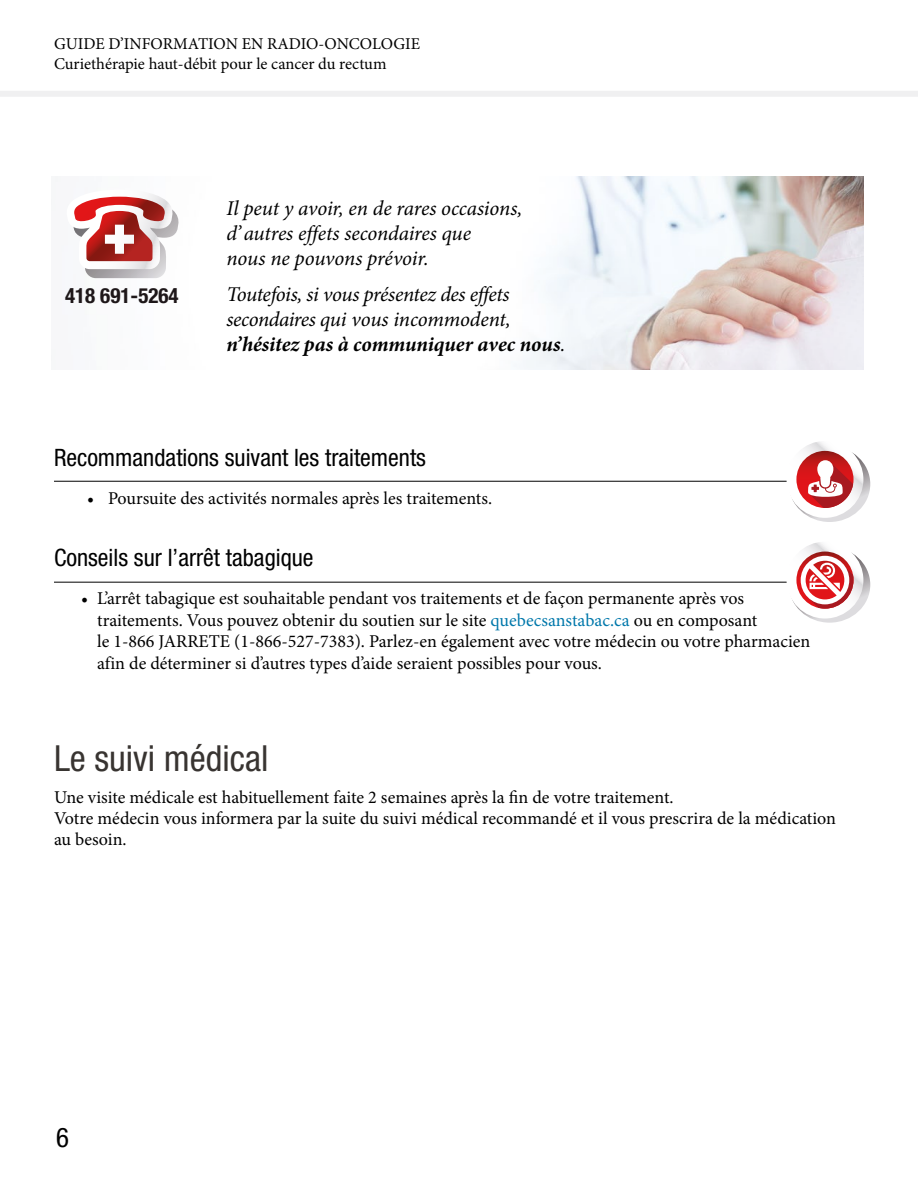
<style>
.page{position:relative;width:918px;height:1188px;background:#fff}
.page>*{position:absolute;margin:0;border:0;box-sizing:border-box;transform-origin:0 0}
.t1{font:condensed 36px "Helvetica Neue LT Std";color:#383431}
.t2{font:condensed 27px "Helvetica Neue LT Std";color:#000}
.t3{font:condensed 24px "Helvetica Neue LT Std";color:#000}
.t4{font:italic 21px/25.2px "Minion Pro";letter-spacing:-.01em;color:#000}
.t5{font:700 condensed 21px "Helvetica Neue LT Std";color:#1e1719}
.t6{font:18px/21.6px "Minion Pro";color:#000}
.t7{font:16.5px/19.8px "Minion Pro";color:#000}
.s1{font-weight:700}
.s2{color:#0078ab}
</style>
<div class="page">
<div style="left:0;top:91px;width:918px;height:6px;background:#f0f0f1"></div>
<img style="left:94px;top:176px;width:770px;height:193px">
<svg style="left:73px;top:190px;width:106px;height:88px"></svg>
<hr style="left:54px;top:481px;width:774px;height:1px;background:#000">
<svg style="left:787px;top:442px;width:83px;height:80px"></svg>
<hr style="left:54px;top:582px;width:774px;height:1px;background:#000">
<svg style="left:787px;top:542px;width:83px;height:81px"></svg>
<p class="t7" style="left:54px;top:34px;width:368px">GUIDE D’INFORMATION EN RADIO-ONCOLOGIE<br>Curiethérapie haut-débit pour le cancer du rectum</p>
<p class="t5" style="left:65px;top:283px;width:115px">418 691-5264</p>
<p class="t4" style="left:226px;top:195px;width:297px">Il peut y avoir, en de rares occasions, d’ autres effets secondaires que<br>nous ne pouvons prévoir.</p>
<p class="t4" style="left:226px;top:282px;width:341px">Toutefois, si vous présentez des effets secondaires qui vous incommodent, <span class="s1">n’hésitez pas à communiquer avec nous</span>.</p>
<h3 class="t3" style="left:54px;top:443px;width:373px">Recommandations suivant les traitements</h3>
<p class="t6" style="left:87px;top:488px;width:407px">• Poursuite des activités normales après les traitements.</p>
<h3 class="t3" style="left:54px;top:544px;width:261px">Conseils sur l’arrêt tabagique</h3>
<p class="t6" style="left:97px;top:587px;width:715px;text-indent:-16px">• L’arrêt tabagique est souhaitable pendant vos traitements et de façon permanente après vos traitements. Vous pouvez obtenir du soutien sur le site <span class="s2">quebecsanstabac.ca</span> ou en composant<br>le 1-866 JARRETE (1-866-527-7383). Parlez-en également avec votre médecin ou votre pharmacien afin de déterminer si d’autres types d’aide seraient possibles pour vous.</p>
<h1 class="t1" style="left:54px;top:737px;width:216px">Le suivi médical</h1>
<p class="t6" style="left:54px;top:787px;width:784px;line-height:21px">Une visite médicale est habituellement faite 2 semaines après la fin de votre traitement.<br>Votre médecin vous informera par la suite du suivi médical recommandé et il vous prescrira de la médication au besoin.</p>
<h2 class="t2" style="left:56px;top:1122px;width:14px">6</h2>
</div>
